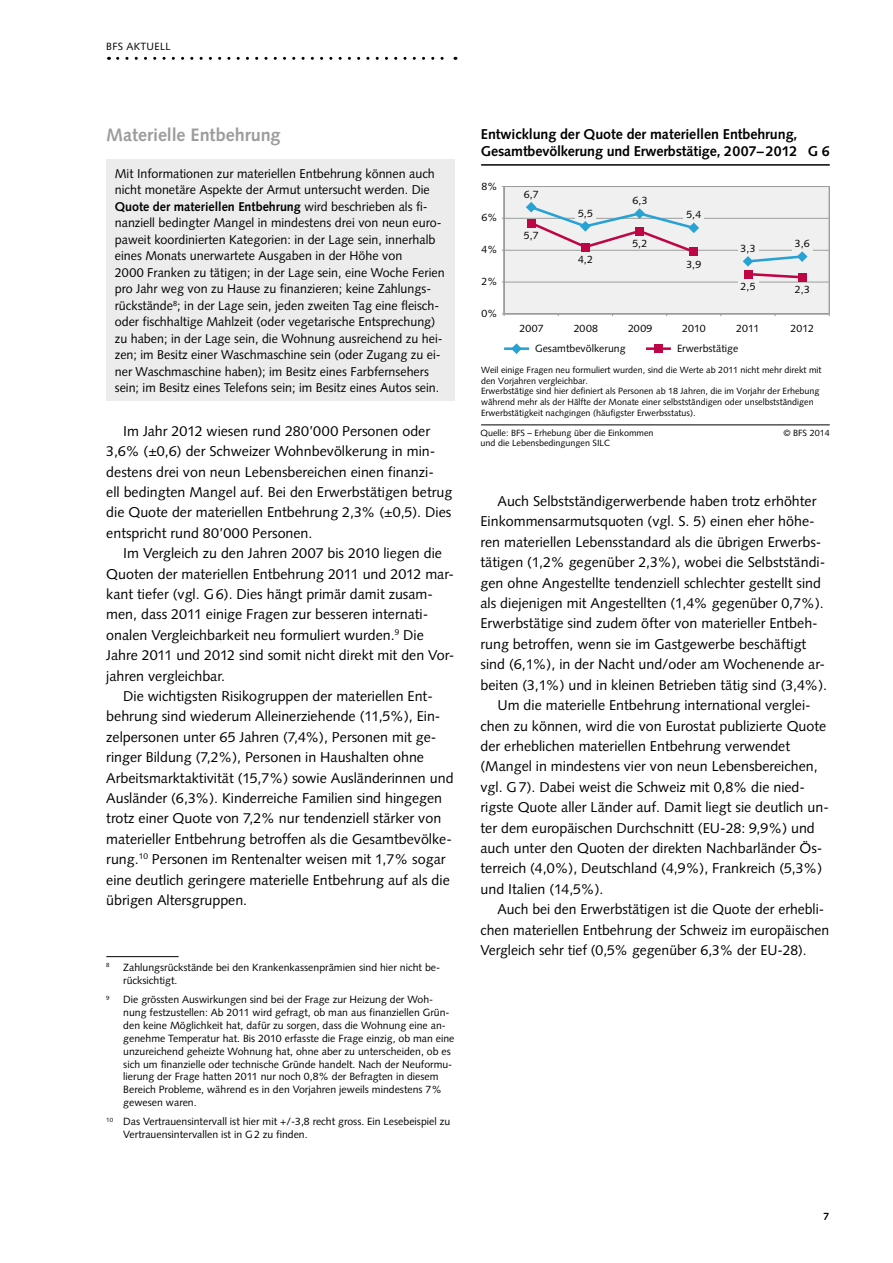
<style>
.page{position:relative;width:893px;height:1263px;background:#fff}
.page>*{position:absolute;margin:0;border:0;box-sizing:border-box;transform-origin:0 0}
.Titel_grau{font:700 18px "Syntax LT Std";color:#9c9c9d}
.Grundtext_D{font:14.25px/20.4px "Syntax LT Std";color:#000}
.t1{font:700 14.25px/16.5px "Syntax LT Std";letter-spacing:-.005em;color:#000}
.Kasten_Grundtext_D{font:12.75px/16.5px "Syntax LT Std";color:#000}
.Fussnote_D{font:10.5px/12.9px "Syntax LT Std";color:#000}
.Fussnote_D-2{font:10.5px "Syntax LT Std";letter-spacing:.025em;color:#000}
.t2{font:700 10.5px "Syntax LT Std";color:#000}
.t3{font:9px/10.6px "Syntax LT Std";color:#000}
.Fussnote_D-3{font:6.15px "Syntax LT Std";color:#000}
.s1{font-weight:700}
</style>
<div class="page">
<svg style="left:118px;top:57px;width:338px;height:3px"></svg>
<svg style="left:502px;top:186px;width:328px;height:130px"></svg>
<div style="left:521px;top:188px;width:20px;height:13px;background:#f0f0f0"></div>
<div style="left:575px;top:207px;width:21px;height:13px;background:#f0f0f0"></div>
<div style="left:629px;top:195px;width:21px;height:12px;background:#f0f0f0"></div>
<div style="left:683px;top:209px;width:21px;height:12px;background:#f0f0f0"></div>
<div style="left:738px;top:242px;width:20px;height:13px;background:#f0f0f0"></div>
<div style="left:792px;top:238px;width:20px;height:13px;background:#f0f0f0"></div>
<hr style="left:504px;top:347px;width:25px;height:3px;background:#26a2d4">
<svg style="left:511px;top:343px;width:11px;height:11px"></svg>
<hr style="left:646px;top:347px;width:25px;height:3px;background:#be0646">
<div style="left:654px;top:344px;width:9px;height:9px;background:#be0646"></div>
<hr style="left:481px;top:164px;width:349px;height:2px;background:#000">
<hr style="left:481px;top:424px;width:349px;height:1px;background:#000">
<div style="left:106px;top:160px;width:349px;height:241px;background:#ececec"></div>
<hr style="left:106px;top:956px;width:73px;height:1px;background:#000">
<p class="Fussnote_D-2" style="left:106px;top:41px;width:66px">BFS AKTUELL</p>
<p class="Titel_grau" style="left:106px;top:125px;width:176px">Materielle Entbehrung</p>
<p class="Kasten_Grundtext_D" style="left:115px;top:165px;width:331px">Mit Informationen zur materiellen Entbehrung können auch nicht monetäre Aspekte der Armut untersucht werden. Die <span class="s1">Quote der materiellen Entbehrung</span> wird beschrieben als fi&shy;nanziell bedingter Mangel in mindestens drei von neun euro&shy;paweit koordinierten Kategorien: in der Lage sein, innerhalb eines Monats unerwartete Ausgaben in der Höhe von<br>2000 Franken zu tätigen; in der Lage sein, eine Woche Ferien pro Jahr weg von zu Hause zu finanzieren; keine Zahlungs&shy;rückstände<sup>8</sup>; in der Lage sein, jeden zweiten Tag eine fleisch&shy;oder fischhaltige Mahlzeit (oder vegetarische Entsprechung) zu haben; in der Lage sein, die Wohnung ausreichend zu hei&shy;zen; im Besitz einer Waschmaschine sein (oder Zugang zu ei&shy;ner Waschmaschine haben); im Besitz eines Farbfernsehers sein; im Besitz eines Telefons sein; im Besitz eines Autos sein.</p>
<p class="Grundtext_D" style="left:106px;top:421px;width:348px;text-indent:17px">Im Jahr 2012 wiesen rund 280’000 Personen oder 3,6% (±0,6) der Schweizer Wohnbevölkerung in min&shy;destens drei von neun Lebensbereichen einen finanzi-<br>ell bedingten Mangel auf. Bei den Erwerbstätigen betrug die Quote der materiellen Entbehrung 2,3% (±0,5). Dies entspricht rund 80’000 Personen.</p>
<p class="Grundtext_D" style="left:106px;top:543px;width:349px;text-indent:17px">Im Vergleich zu den Jahren 2007 bis 2010 liegen die Quoten der materiellen Entbehrung 2011 und 2012 mar&shy;kant tiefer (vgl. G6). Dies hängt primär damit zusam&shy;men, dass 2011 einige Fragen zur besseren internati&shy;onalen Vergleichbarkeit neu formuliert wurden.<sup>9</sup> Die Jahre 2011 und 2012 sind somit nicht direkt mit den Vor&shy;jahren vergleichbar.</p>
<p class="Grundtext_D" style="left:106px;top:686px;width:349px;text-indent:17px">Die wichtigsten Risikogruppen der materiellen Ent&shy;behrung sind wiederum Alleinerziehende (11,5%), Ein&shy;zelpersonen unter 65 Jahren (7,4%), Personen mit ge&shy;ringer Bildung (7,2%), Personen in Haushalten ohne Arbeitsmarktaktivität (15,7%) sowie Ausländerinnen und Ausländer (6,3%). Kinderreiche Familien sind hingegen trotz einer Quote von 7,2% nur tendenziell stärker von materieller Entbehrung betroffen als die Gesamtbevölke&shy;rung.<sup>10</sup> Personen im Rentenalter weisen mit 1,7% sogar eine deutlich geringere materielle Entbehrung auf als die übrigen Altersgruppen.</p>
<p class="Fussnote_D-3" style="left:106px;top:961px;width:5px">8</p>
<p class="Fussnote_D" style="left:123px;top:961px;width:318px">Zahlungsrückstände bei den Krankenkassenprämien sind hier nicht be&shy;rücksichtigt.</p>
<p class="Fussnote_D-3" style="left:106px;top:994px;width:5px">9</p>
<p class="Fussnote_D" style="left:123px;top:993px;width:333px">Die grössten Auswirkungen sind bei der Frage zur Heizung der Woh&shy;nung festzustellen: Ab 2011 wird gefragt, ob man aus finanziellen Grün&shy;den keine Möglichkeit hat, dafür zu sorgen, dass die Wohnung eine an&shy;genehme Temperatur hat. Bis 2010 erfasste die Frage einzig, ob man eine unzureichend geheizte Wohnung hat, ohne aber zu unterscheiden, ob es sich um finanzielle oder technische Gründe handelt. Nach der Neuformu&shy;lierung der Frage hatten 2011 nur noch 0,8% der Befragten in diesem Bereich Probleme, während es in den Vorjahren jeweils mindestens 7% gewesen waren.</p>
<p class="Fussnote_D" style="left:123px;top:1115px;width:328px;text-indent:-17px"><sup>10</sup> Das Vertrauensintervall ist hier mit +/-3,8 recht gross. Ein Lesebeispiel zu<br>Vertrauensintervallen ist in G2 zu finden.</p>
<p class="t1" style="left:481px;top:126px;width:350px">Entwicklung der Quote der materiellen Entbehrung,<br>Gesamtbevölkerung und Erwerbstätige, 2007– 2012 G 6</p>
<p class="Fussnote_D" style="left:481px;top:179px;width:18px">8%</p>
<p class="Fussnote_D" style="left:481px;top:211px;width:18px">6%</p>
<p class="Fussnote_D" style="left:481px;top:243px;width:18px">4%</p>
<p class="Fussnote_D" style="left:481px;top:275px;width:18px">2%</p>
<p class="Fussnote_D" style="left:481px;top:307px;width:18px">0%</p>
<p class="Fussnote_D" style="left:524px;top:188px;width:16px">6,7</p>
<p class="Fussnote_D" style="left:524px;top:229px;width:16px">5,7</p>
<p class="Fussnote_D" style="left:578px;top:207px;width:16px">5,5</p>
<p class="Fussnote_D" style="left:578px;top:253px;width:17px">4,2</p>
<p class="Fussnote_D" style="left:632px;top:194px;width:17px">6,3</p>
<p class="Fussnote_D" style="left:632px;top:237px;width:16px">5,2</p>
<p class="Fussnote_D" style="left:686px;top:208px;width:16px">5,4</p>
<p class="Fussnote_D" style="left:686px;top:257px;width:16px">3,9</p>
<p class="Fussnote_D" style="left:741px;top:242px;width:17px">3,3</p>
<p class="Fussnote_D" style="left:795px;top:237px;width:16px">3,6</p>
<p class="Fussnote_D" style="left:741px;top:280px;width:16px">2,5</p>
<p class="Fussnote_D" style="left:795px;top:283px;width:17px">2,3</p>
<p class="Fussnote_D" style="left:520px;top:322px;width:26px">2007</p>
<p class="Fussnote_D" style="left:574px;top:322px;width:26px">2008</p>
<p class="Fussnote_D" style="left:628px;top:322px;width:26px">2009</p>
<p class="Fussnote_D" style="left:682px;top:322px;width:25px">2010</p>
<p class="Fussnote_D" style="left:736px;top:322px;width:25px">2011</p>
<p class="Fussnote_D" style="left:791px;top:322px;width:25px">2012</p>
<p class="Fussnote_D" style="left:535px;top:342px;width:92px">Gesamtbevölkerung</p>
<p class="Fussnote_D" style="left:677px;top:342px;width:63px">Erwerbstätige</p>
<p class="t3" style="left:481px;top:365px;width:342px">Weil einige Fragen neu formuliert wurden, sind die Werte ab 2011 nicht mehr direkt mit den Vorjahren vergleichbar.<br>Erwerbstätige sind hier definiert als Personen ab 18 Jahren, die im Vorjahr der Erhebung während mehr als der Hälfte der Monate einer selbstständigen oder unselbstständigen Erwerbstätigkeit nachgingen (häufigster Erwerbsstatus).</p>
<p class="t3" style="left:480px;top:427px;width:175px">Quelle: BFS – Erhebung über die Einkommen</p>
<p class="t3" style="left:783px;top:427px;width:48px">© BFS 2014</p>
<p class="t3" style="left:480px;top:438px;width:131px">und die Lebensbedingungen SILC</p>
<p class="Grundtext_D" style="left:480px;top:491px;width:348px;text-indent:17px">Auch Selbstständigerwerbende haben trotz erhöhter Einkommensarmutsquoten (vgl. S. 5) einen eher höhe&shy;ren materiellen Lebensstandard als die übrigen Erwerbs&shy;tätigen (1,2% gegenüber 2,3%), wobei die Selbstständi&shy;gen ohne Angestellte tendenziell schlechter gestellt sind als diejenigen mit Angestellten (1,4% gegenüber 0,7%).<br>Erwerbstätige sind zudem öfter von materieller Entbeh&shy;rung betroffen, wenn sie im Gastgewerbe beschäftigt sind (6,1%), in der Nacht und/oder am Wochenende ar&shy;beiten (3,1%) und in kleinen Betrieben tätig sind (3,4%).</p>
<p class="Grundtext_D" style="left:480px;top:695px;width:350px;text-indent:17px">Um die materielle Entbehrung international verglei&shy;chen zu können, wird die von Eurostat publizierte Quote der erheblichen materiellen Entbehrung verwendet (Mangel in mindestens vier von neun Lebensbereichen, vgl. G7). Dabei weist die Schweiz mit 0,8% die nied&shy;rigste Quote aller Länder auf. Damit liegt sie deutlich un&shy;ter dem europäischen Durchschnitt (EU-28: 9,9%) und auch unter den Quoten der direkten Nachbarländer Ös&shy;terreich (4,0%), Deutschland (4,9%), Frankreich (5,3%) und Italien (14,5%).</p>
<p class="Grundtext_D" style="left:480px;top:899px;width:350px;text-indent:17px">Auch bei den Erwerbstätigen ist die Quote der erhebli&shy;chen materiellen Entbehrung der Schweiz im europäischen<br>Vergleich sehr tief (0,5% gegenüber 6,3% der EU-28).</p>
<p class="t2" style="left:823px;top:1210px;width:7px">7</p>
</div>
